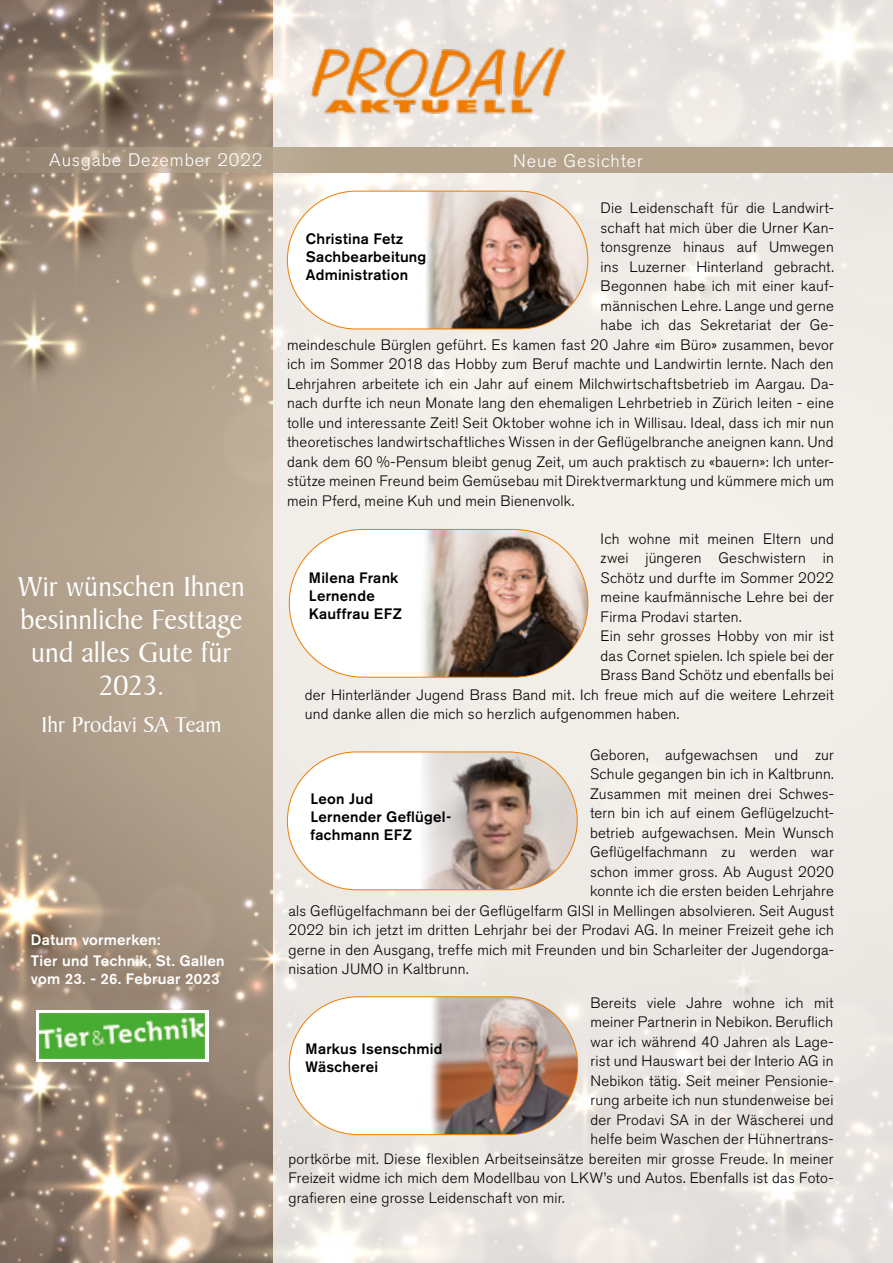
<style>
.page{position:relative;width:893px;height:1263px;background:#fff}
.page>*{position:absolute;margin:0;border:0;box-sizing:border-box;transform-origin:0 0}
.t1{font:29.7px/33px "Baker Signet BT";letter-spacing:.005em;color:#fff}
.t2{font:23.1px "Baker Signet BT";letter-spacing:.005em;color:#fff}
.t3{font:300 18px "Akzidenz Grotesk BE";letter-spacing:.05em;color:#fff}
.t4{font:300 15px/19.5px "Akzidenz Grotesk Pro";letter-spacing:.015em;color:#000;text-align:justify}
.t5{font:500 15px/18px "Akzidenz Grotesk BE";letter-spacing:.02em;color:#000}
.t6{font:500 15px "Akzidenz Grotesk Pro";letter-spacing:.015em;color:#fff}
</style>
<div class="page">
<img style="left:272px;top:0;width:621px;height:1263px">
<img style="left:0;top:0;width:272px;height:1263px">
<img style="left:306px;top:43px;width:266px;height:75px">
<svg style="left:0;top:147px;width:893px;height:26px;background:#b0a089"></svg>
<div style="left:287px;top:752px;width:290px;height:138px;background:#fff;border-radius:69px"></div>
<img style="left:422px;top:752px;width:155px;height:138px">
<div style="left:289px;top:529px;width:299px;height:148px;background:#fff;border-radius:74px"></div>
<img style="left:423px;top:529px;width:165px;height:148px">
<div style="left:289px;top:997px;width:289px;height:137px;background:#fff;border-radius:69px"></div>
<img style="left:431px;top:997px;width:147px;height:137px">
<div style="left:287px;top:191px;width:301px;height:138px;background:#fff;border-radius:69px"></div>
<img style="left:426px;top:191px;width:162px;height:138px">
<div style="left:36px;top:1010px;width:172px;height:51px;background:linear-gradient(to right,#fff,#fff)"></div>
<img style="left:39px;top:1014px;width:166px;height:45px">
<svg style="left:21px;top:940px;width:208px;height:66px;background:#9d8977"></svg>
<p class="t3" style="left:49px;top:150px;width:215px">Ausgabe Dezember 2022</p>
<p class="t3" style="left:513px;top:150px;width:131px">Neue Gesichter</p>
<p class="t1" style="left:18px;top:570px;width:228px">Wir wünschen Ihnen besinnliche Festtage</p>
<p class="t1" style="left:31px;top:636px;width:202px;text-align:center">und alles Gute für<br>2023.</p>
<p class="t2" style="left:42px;top:710px;width:181px">Ihr Prodavi SA Team</p>
<p class="t6" style="left:31px;top:930px;width:131px">Datum vormerken:</p>
<p class="t6" style="left:31px;top:951px;width:195px">Tier und Technik, St. Gallen</p>
<p class="t6" style="left:31px;top:969px;width:190px">vom 23. - 26. Februar 2023</p>
<p class="t4" style="left:601px;top:198px;width:235px">Die Leidenschaft für die Landwirt-</p>
<p class="t4" style="left:601px;top:218px;width:235px">schaft hat mich über die Urner Kan-</p>
<p class="t4" style="left:601px;top:237px;width:235px">tonsgrenze hinaus auf Umwegen</p>
<p class="t4" style="left:601px;top:257px;width:235px">ins Luzerner Hinterland gebracht.</p>
<p class="t4" style="left:601px;top:276px;width:235px">Begonnen habe ich mit einer kauf-</p>
<p class="t4" style="left:601px;top:296px;width:235px">männischen Lehre. Lange und gerne</p>
<p class="t4" style="left:601px;top:315px;width:235px">habe ich das Sekretariat der Ge-</p>
<p class="t4" style="left:287px;top:335px;width:548px">meindeschule Bürglen geführt. Es kamen fast 20 Jahre «im Büro» zusammen, bevor</p>
<p class="t4" style="left:287px;top:354px;width:548px">ich im Sommer 2018 das Hobby zum Beruf machte und Landwirtin lernte. Nach den</p>
<p class="t4" style="left:287px;top:374px;width:548px">Lehrjahren arbeitete ich ein Jahr auf einem Milchwirtschaftsbetrieb im Aargau. Da-</p>
<p class="t4" style="left:287px;top:393px;width:548px">nach durfte ich neun Monate lang den ehemaligen Lehrbetrieb in Zürich leiten - eine</p>
<p class="t4" style="left:287px;top:413px;width:548px">tolle und interessante Zeit! Seit Oktober wohne ich in Willisau. Ideal, dass ich mir nun</p>
<p class="t4" style="left:287px;top:432px;width:548px">theoretisches landwirtschaftliches Wissen in der Geflügelbranche aneignen kann. Und</p>
<p class="t4" style="left:287px;top:452px;width:548px">dank dem 60 %-Pensum bleibt genug Zeit, um auch praktisch zu «bauern»: Ich unter-</p>
<p class="t4" style="left:287px;top:471px;width:548px">stütze meinen Freund beim Gemüsebau mit Direktvermarktung und kümmere mich um</p>
<p class="t4" style="left:287px;top:491px;width:289px">mein Pferd, meine Kuh und mein Bienenvolk.</p>
<p class="t5" style="left:306px;top:229px;width:99px">Christina Fetz</p>
<p class="t5" style="left:306px;top:247px;width:122px">Sachbearbeitung</p>
<p class="t5" style="left:306px;top:265px;width:104px">Administration</p>
<p class="t4" style="left:601px;top:528px;width:235px">Ich wohne mit meinen Eltern und zwei jüngeren Geschwistern in Schötz und durfte im Sommer 2022 meine kaufmännische Lehre bei der Firma Prodavi starten.</p>
<p class="t4" style="left:601px;top:626px;width:235px">Ein sehr grosses Hobby von mir ist</p>
<p class="t4" style="left:601px;top:645px;width:235px">das Cornet spielen. Ich spiele bei der</p>
<p class="t4" style="left:601px;top:665px;width:235px">Brass Band Schötz und ebenfalls bei</p>
<p class="t4" style="left:305px;top:684px;width:531px">der Hinterländer Jugend Brass Band mit. Ich freue mich auf die weitere Lehrzeit</p>
<p class="t4" style="left:305px;top:704px;width:376px">und danke allen die mich so herzlich aufgenommen haben.</p>
<p class="t5" style="left:309px;top:568px;width:91px">Milena Frank</p>
<p class="t5" style="left:309px;top:586px;width:67px">Lernende</p>
<p class="t5" style="left:309px;top:604px;width:94px">Kauffrau EFZ</p>
<p class="t4" style="left:590px;top:745px;width:245px">Geboren, aufgewachsen und zur</p>
<p class="t4" style="left:590px;top:764px;width:245px">Schule gegangen bin ich in Kaltbrunn.</p>
<p class="t4" style="left:590px;top:784px;width:245px">Zusammen mit meinen drei Schwes-</p>
<p class="t4" style="left:590px;top:803px;width:245px">tern bin ich auf einem Geflügelzucht-</p>
<p class="t4" style="left:590px;top:823px;width:245px">betrieb aufgewachsen. Mein Wunsch</p>
<p class="t4" style="left:590px;top:842px;width:245px">Geflügelfachmann zu werden war</p>
<p class="t4" style="left:590px;top:862px;width:245px">schon immer gross. Ab August 2020</p>
<p class="t4" style="left:590px;top:881px;width:245px">konnte ich die ersten beiden Lehrjahre</p>
<p class="t4" style="left:288px;top:901px;width:547px">als Geflügelfachmann bei der Geflügelfarm GISI in Mellingen absolvieren. Seit August</p>
<p class="t4" style="left:288px;top:920px;width:547px">2022 bin ich jetzt im dritten Lehrjahr bei der Prodavi AG. In meiner Freizeit gehe ich</p>
<p class="t4" style="left:288px;top:940px;width:547px">gerne in den Ausgang, treffe mich mit Freunden und bin Scharleiter der Jugendorga-</p>
<p class="t4" style="left:288px;top:959px;width:182px">nisation JUMO in Kaltbrunn.</p>
<p class="t5" style="left:310px;top:790px;width:64px">Leon Jud</p>
<p class="t5" style="left:310px;top:808px;width:142px">Lernender Geflügel&shy;fachmann EFZ</p>
<p class="t4" style="left:590px;top:993px;width:244px">Bereits viele Jahre wohne ich mit</p>
<p class="t4" style="left:590px;top:1012px;width:244px">meiner Partnerin in Nebikon. Beruflich</p>
<p class="t4" style="left:590px;top:1032px;width:244px">war ich während 40 Jahren als Lage-</p>
<p class="t4" style="left:590px;top:1051px;width:245px">rist und Hauswart bei der Interio AG in</p>
<p class="t4" style="left:590px;top:1071px;width:244px">Nebikon tätig. Seit meiner Pensionie-</p>
<p class="t4" style="left:590px;top:1090px;width:244px">rung arbeite ich nun stundenweise bei</p>
<p class="t4" style="left:590px;top:1110px;width:245px">der Prodavi SA in der Wäscherei und</p>
<p class="t4" style="left:590px;top:1129px;width:244px">helfe beim Waschen der Hühnertrans-</p>
<p class="t4" style="left:288px;top:1149px;width:547px">portkörbe mit. Diese flexiblen Arbeitseinsätze bereiten mir grosse Freude. In meiner</p>
<p class="t4" style="left:288px;top:1168px;width:546px">Freizeit widme ich mich dem Modellbau von LKW’s und Autos. Ebenfalls ist das Foto-</p>
<p class="t4" style="left:288px;top:1188px;width:278px">grafieren eine grosse Leidenschaft von mir.</p>
<p class="t5" style="left:305px;top:1040px;width:139px">Markus Isenschmid</p>
<p class="t5" style="left:305px;top:1058px;width:74px">Wäscherei</p>
</div>
